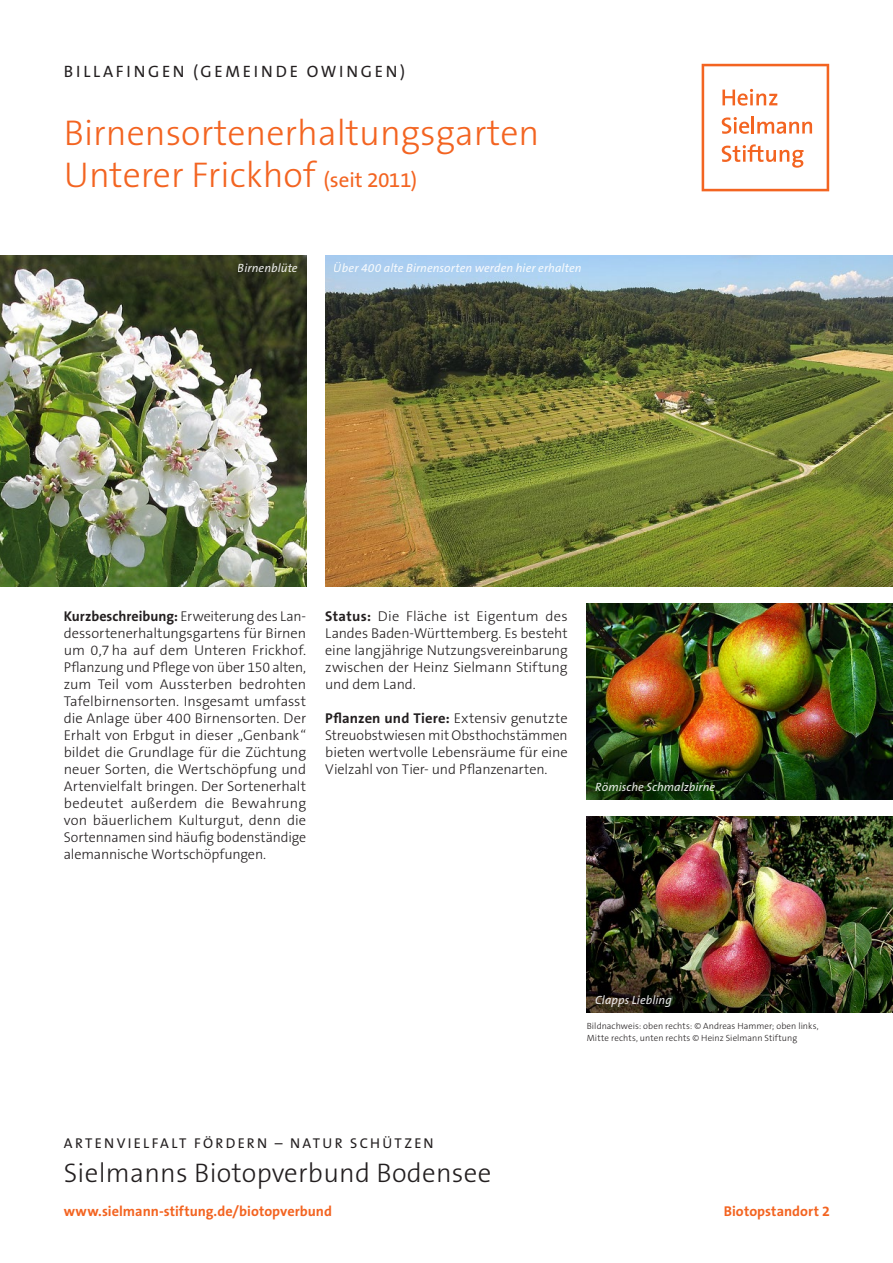
<style>
.page{position:relative;width:893px;height:1263px;background:#fff}
.page>*{position:absolute;margin:0;border:0;box-sizing:border-box;transform-origin:0 0}
.t1{font:300 36px/42.5px "The Sans B W3";color:#f36421}
.t2{font:300 27px "The Sans B W3";letter-spacing:.01em;color:#231f20}
.t3{font:16.5px "The Sans B W5 Plain";letter-spacing:.165em;color:#231f20}
.t4{font:300 14.25px/17px "The Sans B W3";letter-spacing:-.01em;color:#231f20;text-align:justify}
.t5{font:700 14.25px "The Sans B W7";color:#f36421}
.t6{font:14.25px "The Sans B W5 Plain";letter-spacing:.165em;color:#231f20}
.t7{font:700 14.25px "The Sans B W7";letter-spacing:.01em;color:#231f20}
.t8{font:italic 12px "The Sans B W5 Plain";letter-spacing:.005em;color:#fff}
.t9{font:300 9px/12px "The Sans B W3";letter-spacing:.01em;color:#231f20}
.s1{font-family:"The Sans B W5 Plain";font-weight:400;font-size:21px}
.s2{font-family:"The Sans B W7";font-weight:700}
.s3{font-family:"The Sans B W3";font-weight:300}
</style>
<div class="page">
<svg style="left:702px;top:64px;width:127px;height:127px"></svg>
<img style="left:587px;top:604px;width:306px;height:195px">
<img style="left:587px;top:816px;width:306px;height:196px">
<img style="left:325px;top:255px;width:568px;height:332px">
<img style="left:0;top:255px;width:306px;height:332px">
<p class="t3" style="left:64px;top:60px;width:343px">BILLAFINGEN (GEMEINDE OWINGEN)</p>
<h1 class="t1" style="left:64px;top:111px;width:477px">Birnensortenerhaltungsgarten<br>Unterer Frickhof <span class="s1">(seit 2011)</span></h1>
<p class="t8" style="left:238px;top:261px;width:61px">Birnenblüte</p>
<p class="t8" style="left:334px;top:261px;width:249px">Über 400 alte Birnensorten werden hier erhalten</p>
<p class="t4" style="left:64px;top:608px;width:244px"><span class="s2">Kurzbeschreibung:</span> Erweiterung des Lan&shy;dessortenerhaltungsgartens für Birnen um 0,7 ha auf dem Unteren Frickhof.<br>Pflanzung und Pflege von über 150 alten, zum Teil vom Aussterben bedrohten Tafelbirnensorten. Insgesamt umfasst die Anlage über 400 Birnensorten. Der Erhalt von Erbgut in dieser „Genbank“ bildet die Grundlage für die Züchtung neuer Sorten, die Wertschöpfung und Artenvielfalt bringen. Der Sortenerhalt bedeutet außerdem die Bewahrung von bäuerlichem Kulturgut, denn die Sortennamen sind häufig bodenständige alemannische Wortschöpfungen.</p>
<p class="t4" style="left:325px;top:608px;width:244px"><span class="s2">Status:</span> Die Fläche ist Eigentum des Landes Baden-Württemberg. Es besteht eine langjährige Nutzungsvereinbarung zwischen der Heinz Sielmann Stiftung und dem Land.</p>
<p class="t7" style="left:325px;top:709px;width:244px">Pflanzen und Tiere: <span class="s3">Extensiv genutzte</span></p>
<p class="t4" style="left:325px;top:727px;width:244px">Streuobstwiesen mit Obsthochstämmen bieten wertvolle Lebensräume für eine Vielzahl von Tier- und Pflanzenarten.</p>
<p class="t8" style="left:595px;top:780px;width:122px">Römische Schmalzbirne</p>
<p class="t8" style="left:595px;top:992px;width:78px">Clapps Liebling</p>
<p class="t9" style="left:587px;top:1020px;width:233px">Bildnachweis: oben rechts: © Andreas Hammer; oben links,<br>Mitte rechts, unten rechts © Heinz Sielmann Stiftung</p>
<p class="t6" style="left:64px;top:1134px;width:371px">ARTENVIELFALT FÖRDERN – NATUR SCHÜTZEN</p>
<h2 class="t2" style="left:64px;top:1156px;width:429px">Sielmanns Biotopverbund Bodensee</h2>
<p class="t5" style="left:64px;top:1202px;width:270px">www.sielmann-stiftung.de/biotopverbund</p>
<p class="t5" style="left:724px;top:1202px;width:108px">Biotopstandort 2</p>
</div>
